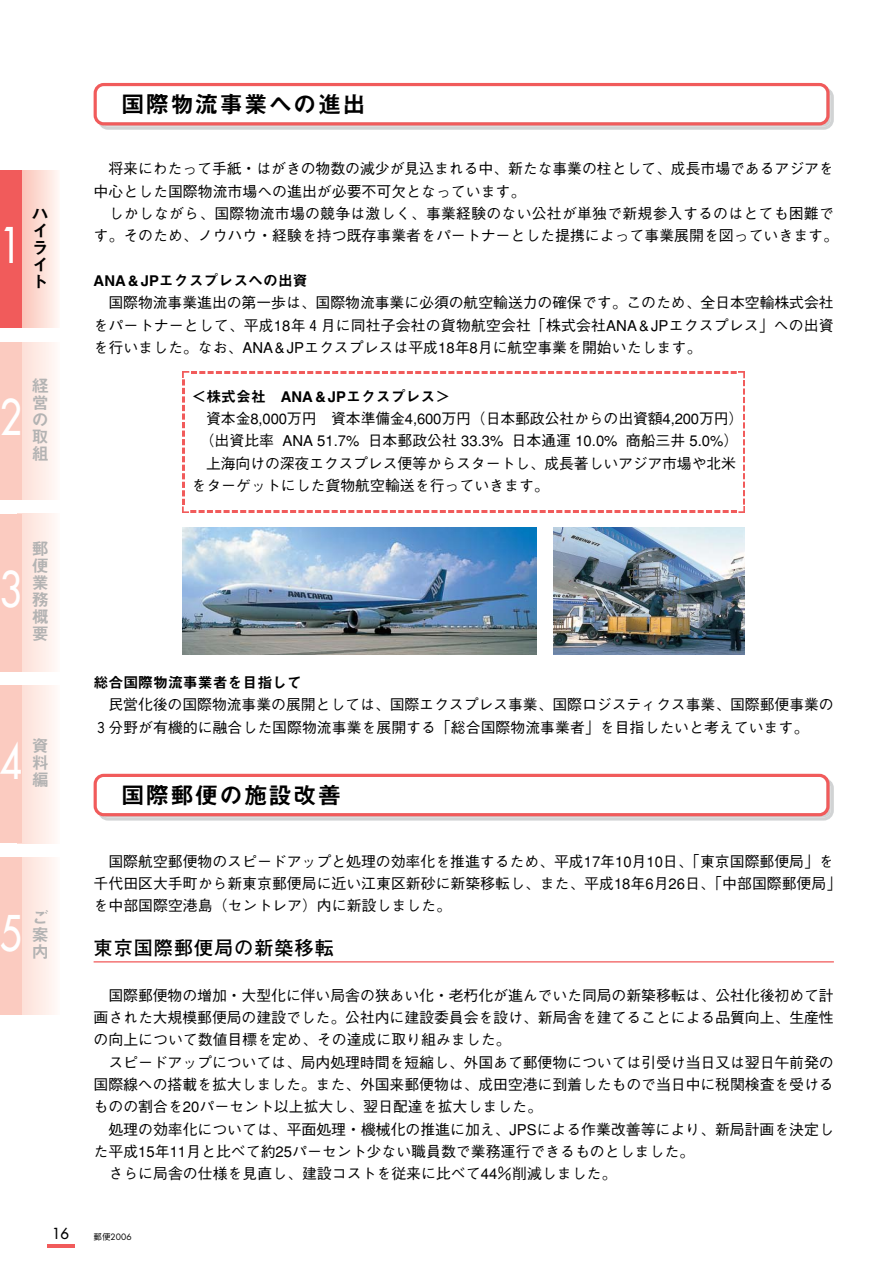
<style>
.page{position:relative;width:893px;height:1262px;background:#fff}
.page>*{position:absolute;margin:0;border:0;box-sizing:border-box;transform-origin:0 0}
.t1{font:47.85px "Futura";color:#fff;scale:.8 1}
.t2{font:23.4px "Midashi Go MB31";letter-spacing:.05em;color:#000}
.t3{font:700 19.2px "Futo Go B101";letter-spacing:.05em;color:#000}
.t4{font:16.95px/17px "Midashi Go MB31";color:#b3b3b3;text-align:justify}
.t5{font:16.95px/17px "Midashi Go MB31";color:#000;text-align:justify}
.t6{font:500 14.85px/22.4px "Gothic BBB";color:#000}
.t7{font:14.85px "Midashi Go MB31";color:#000}
.t8{font:14.85px "Futura";color:#000}
.t9{font:8.55px "Futura";color:#000}
.s1{font-family:"Gothic BBB";font-weight:500}
</style>
<div class="page">
<svg style="left:21px;top:170px;width:37px;height:157px;background:#fcd9d1"></svg>
<div style="left:0;top:170px;width:21px;height:157px;background:#f15b5b"></div>
<svg style="left:21px;top:342px;width:34px;height:157px"></svg>
<div style="left:0;top:342px;width:21px;height:157px;background:#fbcbc0"></div>
<svg style="left:21px;top:514px;width:34px;height:157px"></svg>
<div style="left:0;top:514px;width:21px;height:157px;background:#fbcbc0"></div>
<svg style="left:21px;top:685px;width:34px;height:158px"></svg>
<div style="left:0;top:685px;width:21px;height:158px;background:#fbcbc0"></div>
<svg style="left:21px;top:857px;width:34px;height:158px"></svg>
<div style="left:0;top:857px;width:21px;height:158px;background:#fbcbc0"></div>
<hr style="left:47px;top:1244px;width:27px;height:3px;background:#f15b5b">
<svg style="left:101px;top:90px;width:729px;height:36px"></svg>
<div style="left:98px;top:87px;width:735px;height:43px;border:3px solid #d1d3d4;border-radius:9px"></div>
<div style="left:97px;top:86px;width:729px;height:36px;background:#fff;border-radius:7px"></div>
<div style="left:94px;top:83px;width:735px;height:42px;border:3px solid #f15b5b;border-radius:9px"></div>
<svg style="left:183px;top:372px;width:7px;height:6px"></svg>
<img style="left:191px;top:372px;width:546px;height:1px">
<svg style="left:738px;top:372px;width:6px;height:7px"></svg>
<img style="left:743px;top:380px;width:1px;height:125px">
<svg style="left:736px;top:506px;width:8px;height:6px"></svg>
<img style="left:190px;top:511px;width:546px;height:1px">
<svg style="left:183px;top:504px;width:6px;height:8px"></svg>
<img style="left:183px;top:379px;width:1px;height:125px">
<div style="left:98px;top:778px;width:735px;height:42px;border:3px solid #d1d3d4;border-radius:9px"></div>
<div style="left:97px;top:777px;width:729px;height:36px;background:#fff;border-radius:7px"></div>
<div style="left:94px;top:773px;width:735px;height:43px;border:3px solid #f15b5b;border-radius:9px"></div>
<hr style="left:94px;top:961px;width:739px;height:1px;background:#f15b5b">
<img style="left:183px;top:527px;width:353px;height:128px">
<img style="left:553px;top:527px;width:191px;height:128px">
<h1 class="t1" style="left:-1px;top:222px;width:29px">1</h1>
<p class="t5" style="left:32px;top:207px;width:19px">ハイライト</p>
<h1 class="t1" style="left:-1px;top:393px;width:29px">2</h1>
<p class="t4" style="left:32px;top:379px;width:19px">経営の取組</p>
<h1 class="t1" style="left:-1px;top:565px;width:29px">3</h1>
<p class="t4" style="left:32px;top:542px;width:19px">郵便業務概要</p>
<h1 class="t1" style="left:-1px;top:737px;width:29px">4</h1>
<p class="t4" style="left:32px;top:740px;width:19px">資料編</p>
<h1 class="t1" style="left:-1px;top:909px;width:29px">5</h1>
<p class="t4" style="left:32px;top:911px;width:19px">ご案内</p>
<h2 class="t2" style="left:121px;top:95px;width:246px">国際物流事業への進出</h2>
<p class="t6" style="left:94px;top:160px;width:741px;text-indent:15px">将来にわたって手紙・はがきの物数の減少が見込まれる中、新たな事業の柱として、成長市場であるアジアを中心とした国際物流市場への進出が必要不可欠となっています。</p>
<p class="t6" style="left:94px;top:204px;width:746px;text-align:right">しかしながら、国際物流市場の競争は激しく、事業経験のない公社が単独で新規参入するのはとても困難で<br>す。そのため、ノウハウ・経験を持つ既存事業者をパートナーとした提携によって事業展開を図っていきます。</p>
<p class="t7" style="left:94px;top:275px;width:216px">ANA＆JPエクスプレスへの出資</p>
<p class="t6" style="left:94px;top:294px;width:741px;text-align:justify;text-indent:15px">国際物流事業進出の第一歩は、国際物流事業に必須の航空輸送力の確保です。このため、全日本空輸株式会社をパートナーとして、平成18年４月に同社子会社の貨物航空会社「株式会社ANA&amp;JPエクスプレス」への出資を行いました。なお、ANA&amp;JPエクスプレスは平成18年8月に航空事業を開始いたします。</p>
<p class="t7" style="left:191px;top:390px;width:260px">＜株式会社　ANA＆JPエクスプレス＞</p>
<p class="t6" style="left:206px;top:409px;width:538px">資本金8,000万円　資本準備金4,600万円（日本郵政公社からの出資額4,200万円）</p>
<p class="t6" style="left:200px;top:431px;width:540px">（出資比率 ANA 51.7% 日本郵政公社 33.3% 日本通運 10.0% 商船三井 5.0%）</p>
<p class="t6" style="left:206px;top:454px;width:531px">上海向けの深夜エクスプレス便等からスタートし、成長著しいアジア市場や北米</p>
<p class="t6" style="left:191px;top:476px;width:359px">をターゲットにした貨物航空輸送を行っていきます。</p>
<p class="t7" style="left:94px;top:677px;width:210px">総合国際物流事業者を目指して</p>
<p class="t6" style="left:94px;top:695px;width:741px;text-indent:15px">民営化後の国際物流事業の展開としては、国際エクスプレス事業、国際ロジスティクス事業、国際郵便事業の<br>３分野が有機的に融合した国際物流事業を展開する「総合国際物流事業者」を目指したいと考えています。</p>
<h2 class="t2" style="left:121px;top:786px;width:221px">国際郵便の施設改善</h2>
<p class="t6" style="left:94px;top:852px;width:749px;text-indent:15px">国際航空郵便物のスピードアップと処理の効率化を推進するため、平成17年10月10日、「東京国際郵便局」を千代田区大手町から新東京郵便局に近い江東区新砂に新築移転し、また、平成18年6月26日、「中部国際郵便局」を中部国際空港島（セントレア）内に新設しました。</p>
<p class="t3" style="left:94px;top:940px;width:242px">東京国際郵便局の新築移転</p>
<p class="t6" style="left:94px;top:986px;width:741px;text-align:justify;text-indent:15px">国際郵便物の増加・大型化に伴い局舎の狭あい化・老朽化が進んでいた同局の新築移転は、公社化後初めて計画された大規模郵便局の建設でした。公社内に建設委員会を設け、新局舎を建てることによる品質向上、生産性の向上について数値目標を定め、その達成に取り組みました。</p>
<p class="t6" style="left:94px;top:1053px;width:741px;text-align:justify;text-indent:15px">スピードアップについては、局内処理時間を短縮し、外国あて郵便物については引受け当日又は翌日午前発の国際線への搭載を拡大しました。また、外国来郵便物は、成田空港に到着したもので当日中に税関検査を受けるものの割合を20パーセント以上拡大し、翌日配達を拡大しました。</p>
<p class="t6" style="left:108px;top:1119px;width:727px">処理の効率化については、平面処理・機械化の推進に加え、JPSによる作業改善等により、新局計画を決定し</p>
<p class="t6" style="left:94px;top:1142px;width:602px">た平成15年11月と比べて約25パーセント少ない職員数で業務運行できるものとしました。</p>
<p class="t6" style="left:108px;top:1164px;width:509px">さらに局舎の仕様を見直し、建設コストを従来に比べて44％削減しました。</p>
<p class="t8" style="left:52px;top:1226px;width:19px">16</p>
<p class="t9" style="left:94px;top:1232px;width:39px"><span class="s1">郵便</span>2006</p>
</div>
